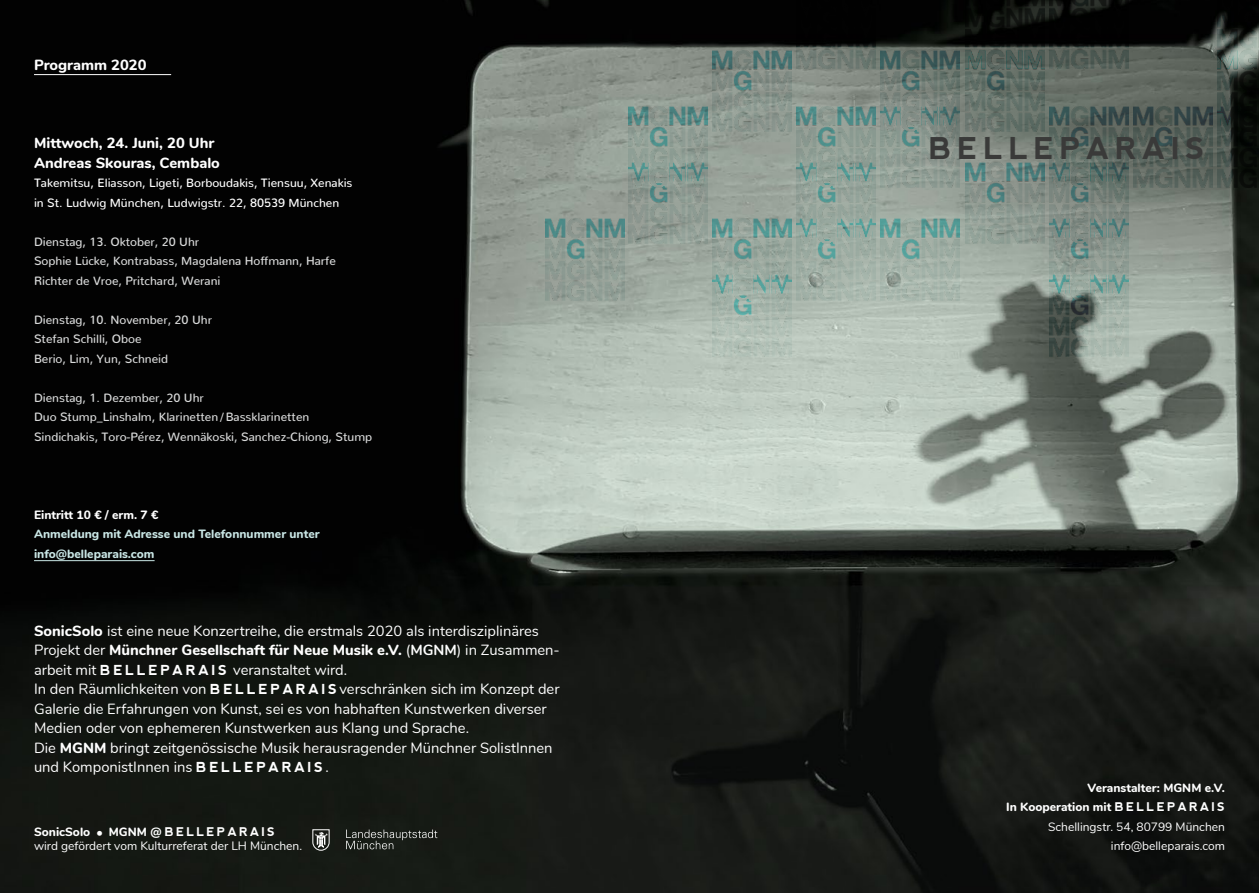
<style>
.page{position:relative;width:1259px;height:893px;background:#fff}
.page>*{position:absolute;margin:0;border:0;box-sizing:border-box;transform-origin:0 0}
.t1{font:700 30px "nevis";letter-spacing:.18em;color:#3a3a39}
.t2{font:14.7px/19.5px "Nunito";color:#fff}
.t3{font:800 14.7px/19.5px "Nunito";color:#fff}
.t4{font:500 12px/19.5px "Nunito";color:#d9dada}
.t5{font:12px/19.5px "Nunito";color:#fff;text-align:right}
.t6{font:500 12px/19.5px "Nunito";color:#fff}
.t7{font:800 12px/19.5px "Nunito";color:#c9e6e5}
.t8{font:800 12px "Nunito";color:#fff}
.s1{font-weight:800}
.s2{font-weight:700}
.s3{font-family:"nevis";font-weight:700;font-size:13.8px}
.s4{font-weight:800;font-size:13.5px}
.s5{font-family:"nevis";font-weight:700}
</style>
<div class="page">
<img style="left:0;top:0;width:1259px;height:893px">
<img style="left:712px;top:300px;width:79px;height:56px">
<img style="left:1049px;top:300px;width:79px;height:56px">
<img style="left:712px;top:219px;width:79px;height:81px">
<img style="left:796px;top:244px;width:79px;height:56px">
<img style="left:881px;top:219px;width:78px;height:81px">
<img style="left:1049px;top:244px;width:79px;height:56px">
<img style="left:628px;top:188px;width:79px;height:56px">
<img style="left:796px;top:188px;width:79px;height:56px">
<img style="left:965px;top:163px;width:79px;height:81px">
<img style="left:1049px;top:188px;width:79px;height:56px">
<img style="left:628px;top:107px;width:79px;height:81px">
<img style="left:796px;top:107px;width:79px;height:81px">
<img style="left:881px;top:132px;width:78px;height:56px">
<img style="left:1049px;top:107px;width:79px;height:81px">
<img style="left:1133px;top:107px;width:79px;height:81px">
<img style="left:1217px;top:132px;width:42px;height:56px">
<img style="left:712px;top:50px;width:79px;height:82px">
<img style="left:881px;top:50px;width:78px;height:82px">
<img style="left:965px;top:69px;width:79px;height:63px">
<img style="left:1217px;top:69px;width:42px;height:63px">
<img style="left:796px;top:0;width:79px;height:69px">
<img style="left:965px;top:0;width:79px;height:69px">
<img style="left:1049px;top:0;width:79px;height:69px">
<img style="left:1217px;top:0;width:42px;height:69px">
<img style="left:545px;top:219px;width:79px;height:81px">
<svg style="left:346px;top:829px;width:91px;height:20px;background:#383c37"></svg>
<svg style="left:312px;top:829px;width:18px;height:22px"></svg>
<hr style="left:34px;top:74px;width:137px;height:1px;background:#fff">
<hr style="left:34px;top:560px;width:121px;height:1px;background:#c9e6e5">
<p class="t3" style="left:34px;top:54px;width:114px">Programm 2020</p>
<p class="t3" style="left:34px;top:132px;width:187px">Mittwoch, 24. Juni, 20 Uhr<br>Andreas Skouras, Cembalo</p>
<p class="t6" style="left:34px;top:172px;width:320px">Takemitsu, Eliasson, Ligeti, Borboudakis, Tiensuu, Xenakis in St. Ludwig München, Ludwigstr. 22, 80539 München</p>
<p class="t4" style="left:34px;top:230px;width:303px">Dienstag, 13. Oktober, 20 Uhr<br>Sophie Lücke, Kontrabass, Magdalena Hoffmann, Harfe<br>Richter de Vroe, Pritchard, Werani</p>
<p class="t4" style="left:34px;top:308px;width:179px">Dienstag, 10. November, 20 Uhr<br>Stefan Schilli, Oboe<br>Berio, Lim, Yun, Schneid</p>
<p class="t4" style="left:34px;top:386px;width:340px">Dienstag, 1. Dezember, 20 Uhr<br>Duo Stump_Linshalm, Klarinetten/Bassklarinetten<br>Sindichakis, Toro-Pérez, Wennäkoski, Sanchez-Chiong, Stump</p>
<p class="t8" style="left:34px;top:506px;width:126px">Eintritt 10 € / erm. 7 €</p>
<p class="t7" style="left:34px;top:523px;width:287px">Anmeldung mit Adresse und Telefonnummer unter info@belleparais.com</p>
<p class="t2" style="left:34px;top:620px;width:527px"><span class="s1">SonicSolo</span> ist eine neue Konzertreihe, die erstmals 2020 als interdisziplinäres Projekt der <span class="s1">Münchner Gesellschaft für Neue Musik e.V.</span> (<span class="s2">MGNM</span>) in Zusammen&shy;arbeit mit <span class="s3">B E L L E P A R A I S</span> veranstaltet wird.<br>In den Räumlichkeiten von <span class="s3">B E L L E P A R A I S</span> verschränken sich im Konzept der Galerie die Erfahrungen von Kunst, sei es von habhaften Kunstwerken diverser Medien oder von ephemeren Kunstwerken aus Klang und Sprache.<br>Die <span class="s1">MGNM</span> bringt zeitgenössische Musik herausragender Münchner SolistInnen und KomponistInnen ins <span class="s3">B E L L E P A R A I S</span> .</p>
<p class="t5" style="left:34px;top:824px;width:270px;line-height:14.4px;text-align:left"><span class="s1">SonicSolo</span> <span class="s4">•</span> <span class="s1">MGNM @</span> <span class="s5">BELLEPARAIS<br></span>wird gefördert vom Kulturreferat der LH München.</p>
<h1 class="t1" style="left:929px;top:131px;width:277px">BELLEPARAIS</h1>
<p class="t5" style="left:1006px;top:777px;width:220px"><span class="s1">Veranstalter: MGNM e.V.<br>In Kooperation mit</span> <span class="s5">B E L L E P A R A I S<br></span>Schellingstr. 54, 80799 München info@belleparais.com</p>
</div>
